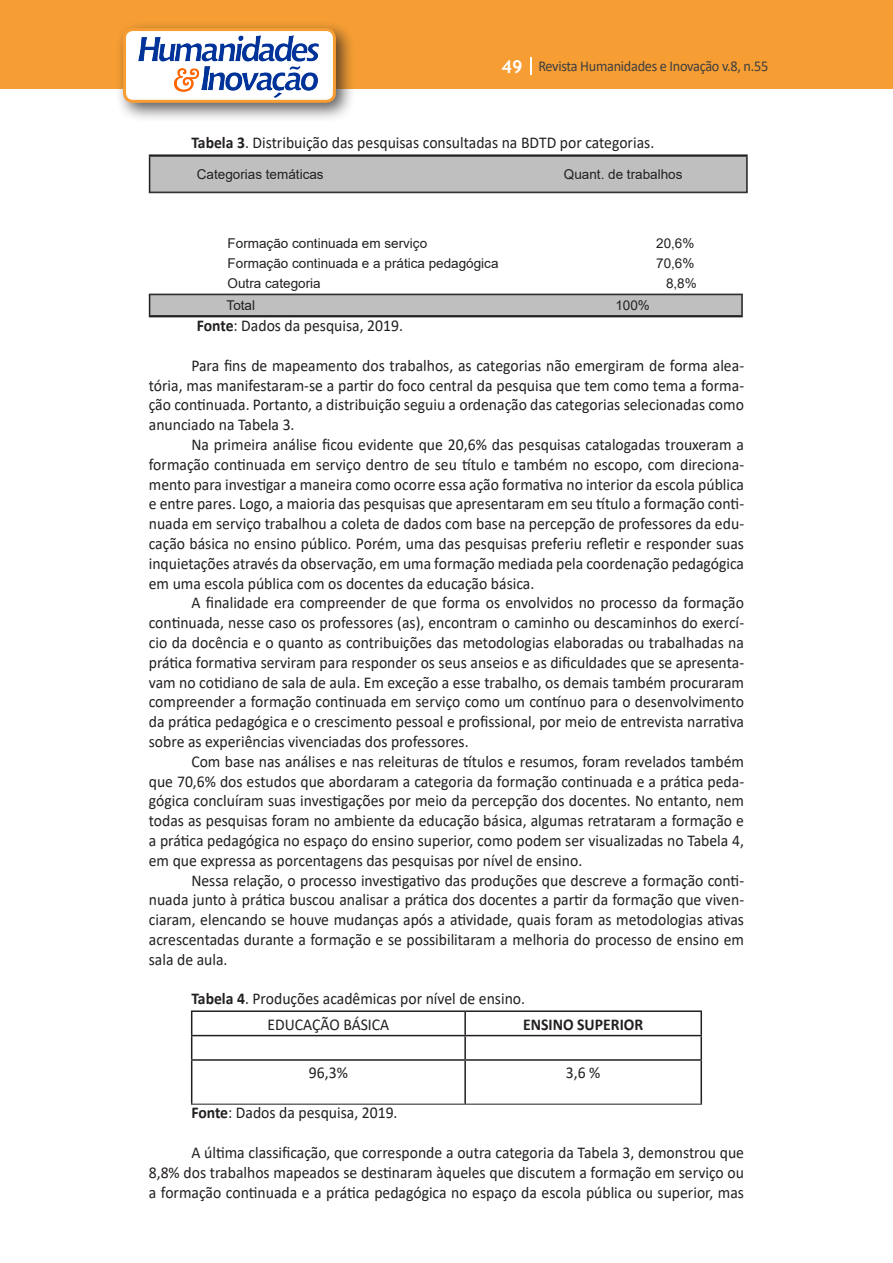
<style>
.page{position:relative;width:893px;height:1263px;background:#fff}
.page>*{position:absolute;margin:0;border:0;box-sizing:border-box;transform-origin:0 0}
.Texto{font:16.5px/19.8px "Calibri";color:#231f20;text-align:justify;scale:.95 1}
.Texto-2{font:700 16.5px "Calibri";color:#231f20;scale:.95 1}
.t1{font:15px "Calibri";letter-spacing:-.02em;color:#3e3e3f;scale:.95 1}
.t2{font:13.5px "Arial";color:#231f20}
.s1{font-family:"Trebuchet MS";font-weight:700;font-size:18px;color:#fff}
.s2{font-weight:700}
</style>
<div class="page">
<div style="left:0;top:0;width:893px;height:88px;background:#f69e34"></div>
<svg style="left:530px;top:57px;width:2px;height:18px"></svg>
<div style="left:115px;top:20px;width:241px;height:103px;background:#231f20;opacity:.75"></div>
<div style="left:125px;top:30px;width:209px;height:71px;background:#fff;border-radius:9px"></div>
<img style="left:138px;top:35px;width:181px;height:62px">
<div style="left:123px;top:28px;width:213px;height:75px;border:3px solid #f69e34;border-radius:9px"></div>
<div style="left:150px;top:156px;width:597px;height:36px;background:#bfbfbf"></div>
<hr style="left:149px;top:157px;width:1px;height:35px;background:#231f20">
<hr style="left:746px;top:157px;width:2px;height:35px;background:#231f20">
<hr style="left:149px;top:154px;width:599px;height:3px;background:#231f20">
<hr style="left:149px;top:192px;width:599px;height:1px;background:#231f20">
<div style="left:150px;top:294px;width:592px;height:22px;background:#bfbfbf"></div>
<svg style="left:149px;top:295px;width:1px;height:20px"></svg>
<hr style="left:741px;top:295px;width:2px;height:20px;background:#231f20">
<hr style="left:149px;top:294px;width:594px;height:1px;background:#231f20">
<hr style="left:149px;top:315px;width:594px;height:2px;background:#231f20">
<hr style="left:191px;top:1010px;width:274px;height:2px;background:#231f20">
<hr style="left:465px;top:1010px;width:237px;height:2px;background:#231f20">
<hr style="left:464px;top:1012px;width:2px;height:23px;background:#231f20">
<hr style="left:700px;top:1012px;width:2px;height:23px;background:#231f20">
<hr style="left:191px;top:1035px;width:274px;height:1px;background:#231f20">
<svg style="left:191px;top:1012px;width:1px;height:47px"></svg>
<hr style="left:465px;top:1035px;width:237px;height:1px;background:#231f20">
<hr style="left:464px;top:1036px;width:2px;height:23px;background:#231f20">
<hr style="left:700px;top:1036px;width:2px;height:23px;background:#231f20">
<hr style="left:191px;top:1059px;width:274px;height:2px;background:#231f20">
<hr style="left:191px;top:1061px;width:1px;height:43px;background:#231f20">
<hr style="left:465px;top:1059px;width:237px;height:2px;background:#231f20">
<hr style="left:464px;top:1061px;width:2px;height:43px;background:#231f20">
<hr style="left:700px;top:1061px;width:2px;height:43px;background:#231f20">
<hr style="left:191px;top:1104px;width:274px;height:1px;background:#231f20">
<hr style="left:465px;top:1104px;width:237px;height:1px;background:#231f20">
<p class="t1" style="left:501px;top:56px;width:282px"><span class="s1">49</span> Revista Humanidades e Inovação v.8, n.55</p>
<p class="Texto" style="left:191px;top:133px;width:489px"><span class="s2">Tabela 3</span>. Distribuição das pesquisas consultadas na BDTD por categorias.</p>
<p class="t2" style="left:197px;top:165px;width:128px">Categorias temáticas</p>
<p class="t2" style="left:564px;top:165px;width:120px">Quant. de trabalhos</p>
<p class="t2" style="left:228px;top:233px;width:201px">Formação continuada em serviço</p>
<p class="t2" style="left:656px;top:233px;width:40px">20,6%</p>
<p class="t2" style="left:228px;top:254px;width:272px">Formação continuada e a prática pedagógica</p>
<p class="t2" style="left:656px;top:254px;width:40px">70,6%</p>
<p class="t2" style="left:228px;top:274px;width:95px">Outra categoria</p>
<p class="t2" style="left:666px;top:274px;width:32px">8,8%</p>
<p class="t2" style="left:227px;top:296px;width:30px">Total</p>
<p class="t2" style="left:615px;top:296px;width:36px">100%</p>
<p class="Texto" style="left:197px;top:315px;width:219px"><span class="s2">Fonte</span>: Dados da pesquisa, 2019.</p>
<p class="Texto" style="left:149px;top:355px;width:628px;text-indent:43px">Para fins de mapeamento dos trabalhos, as categorias não emergiram de forma alea&shy;tória, mas manifestaram-se a partir do foco central da pesquisa que tem como tema a forma&shy;ção continuada. Portanto, a distribuição seguiu a ordenação das categorias selecionadas como anunciado na Tabela 3.</p>
<p class="Texto" style="left:149px;top:434px;width:628px;text-indent:43px">Na primeira análise ficou evidente que 20,6% das pesquisas catalogadas trouxeram a formação continuada em serviço dentro de seu título e também no escopo, com direciona&shy;mento para investigar a maneira como ocorre essa ação formativa no interior da escola pública e entre pares. Logo, a maioria das pesquisas que apresentaram em seu título a formação conti&shy;nuada em serviço trabalhou a coleta de dados com base na percepção de professores da edu&shy;cação básica no ensino público. Porém, uma das pesquisas preferiu refletir e responder suas inquietações através da observação, em uma formação mediada pela coordenação pedagógica em uma escola pública com os docentes da educação básica.</p>
<p class="Texto" style="left:149px;top:593px;width:628px;text-indent:43px">A finalidade era compreender de que forma os envolvidos no processo da formação continuada, nesse caso os professores (as), encontram o caminho ou descaminhos do exercí&shy;cio da docência e o quanto as contribuições das metodologias elaboradas ou trabalhadas na prática formativa serviram para responder os seus anseios e as dificuldades que se apresenta&shy;vam no cotidiano de sala de aula. Em exceção a esse trabalho, os demais também procuraram compreender a formação continuada em serviço como um contínuo para o desenvolvimento da prática pedagógica e o crescimento pessoal e profissional, por meio de entrevista narrativa sobre as experiências vivenciadas dos professores.</p>
<p class="Texto" style="left:149px;top:751px;width:628px;text-indent:43px">Com base nas análises e nas releituras de títulos e resumos, foram revelados também que 70,6% dos estudos que abordaram a categoria da formação continuada e a prática peda&shy;gógica concluíram suas investigações por meio da percepção dos docentes. No entanto, nem todas as pesquisas foram no ambiente da educação básica, algumas retrataram a formação e a prática pedagógica no espaço do ensino superior, como podem ser visualizadas no Tabela 4, em que expressa as porcentagens das pesquisas por nível de ensino.</p>
<p class="Texto" style="left:149px;top:870px;width:628px;text-indent:43px">Nessa relação, o processo investigativo das produções que descreve a formação conti&shy;nuada junto à prática buscou analisar a prática dos docentes a partir da formação que viven&shy;ciaram, elencando se houve mudanças após a atividade, quais foram as metodologias ativas acrescentadas durante a formação e se possibilitaram a melhoria do processo de ensino em sala de aula.</p>
<p class="Texto" style="left:191px;top:989px;width:353px"><span class="s2">Tabela 4</span>. Produções acadêmicas por nível de ensino.</p>
<p class="Texto" style="left:267px;top:1014px;width:130px">EDUCAÇÃO BÁSICA</p>
<p class="Texto-2" style="left:523px;top:1012px;width:128px">ENSINO SUPERIOR</p>
<p class="Texto" style="left:309px;top:1062px;width:43px">96,3%</p>
<p class="Texto" style="left:566px;top:1062px;width:38px">3,6 %</p>
<p class="Texto" style="left:191px;top:1102px;width:219px"><span class="s2">Fonte</span>: Dados da pesquisa, 2019.</p>
<p class="Texto" style="left:149px;top:1142px;width:628px;text-indent:43px">A última classificação, que corresponde a outra categoria da Tabela 3, demonstrou que 8,8% dos trabalhos mapeados se destinaram àqueles que discutem a formação em serviço ou a formação continuada e a prática pedagógica no espaço da escola pública ou superior, mas</p>
</div>
